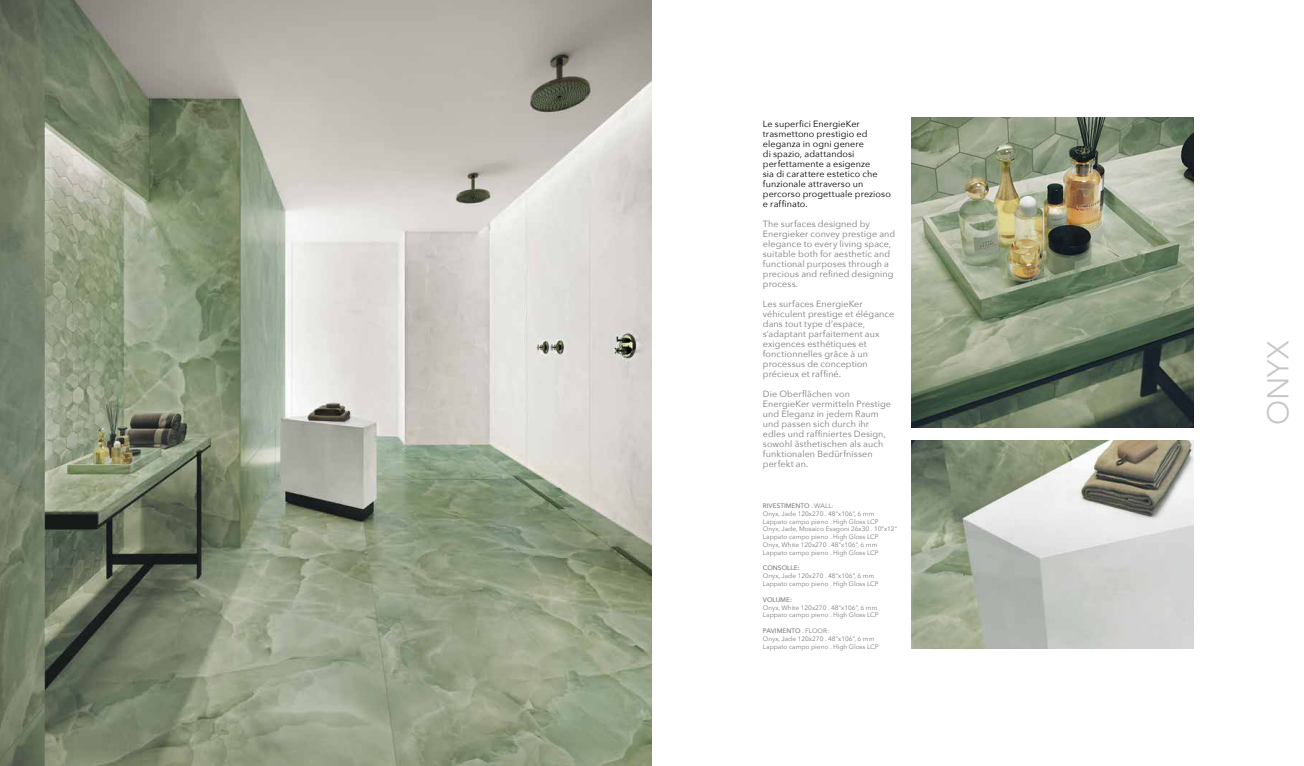
<style>
.page{position:relative;width:1304px;height:766px;background:#fff}
.page>*{position:absolute;margin:0;border:0;box-sizing:border-box;transform-origin:0 0}
.t1{font:300 30px "Avenir";color:#c6c6c6}
.t2{font:9px/10px "Avenir Next";letter-spacing:.01em;color:#7c7b7b}
.t3{font:9px/10px "Avenir Next";letter-spacing:.01em;color:#000}
.t4{font:6.5px/7.8px "Avenir Next";color:#7c7b7b}
.t5{font:500 6.5px "Avenir Next";color:#7c7b7b}
.s1{font-weight:500}
</style>
<div class="page">
<img style="left:0;top:0;width:652px;height:765px">
<img style="left:911px;top:117px;width:282px;height:310px">
<img style="left:911px;top:440px;width:282px;height:208px">
<p class="t3" style="left:763px;top:118px;width:129px">Le superfici EnergieKer trasmettono prestigio ed eleganza in ogni genere<br>di spazio, adattandosi perfettamente a esigenze<br>sia di carattere estetico che funzionale attraverso un percorso progettuale prezioso e raffinato.</p>
<p class="t2" style="left:763px;top:218px;width:134px">The surfaces designed by<br>Energieker convey prestige and elegance to every living space, suitable both for aesthetic and functional purposes through a precious and refined designing process.</p>
<p class="t2" style="left:763px;top:298px;width:133px">Les surfaces EnergieKer véhiculent prestige et élégance dans tout type d’espace, s’adaptant parfaitement aux exigences esthétiques et fonctionnelles grâce à un processus de conception précieux et raffiné.</p>
<p class="t2" style="left:763px;top:388px;width:130px">Die Oberflächen von<br>EnergieKer vermitteln Prestige und Eleganz in jedem Raum und passen sich durch ihr edles und raffiniertes Design, sowohl ästhetischen als auch funktionalen Bedürfnissen perfekt an.</p>
<p class="t4" style="left:763px;top:501px;width:136px"><span class="s1">RIVESTIMENTO</span> . WALL:<br>Onyx, Jade 120x270 . 48”x106”, 6 mm Lappato campo pieno . High Gloss LCP Onyx, Jade, Mosaico Esagoni 26x30 . 10”x12” Lappato campo pieno . High Gloss LCP Onyx, White 120x270 . 48”x106”, 6 mm Lappato campo pieno . High Gloss LCP</p>
<p class="t5" style="left:763px;top:562px;width:38px">CONSOLLE:</p>
<p class="t4" style="left:763px;top:571px;width:117px">Onyx, Jade 120x270 . 48”x106”, 6 mm<br>Lappato campo pieno . High Gloss LCP</p>
<p class="t5" style="left:763px;top:593px;width:31px">VOLUME:</p>
<p class="t4" style="left:763px;top:603px;width:117px">Onyx, White 120x270 . 48”x106”, 6 mm<br>Lappato campo pieno . High Gloss LCP</p>
<p class="t4" style="left:763px;top:626px;width:117px"><span class="s1">PAVIMENTO</span> . FLOOR:<br>Onyx, Jade 120x270 . 48”x106”, 6 mm<br>Lappato campo pieno . High Gloss LCP</p>
<h1 class="t1" style="left:1260px;top:425px;width:85px;rotate:-90deg">ONYX</h1>
</div>
